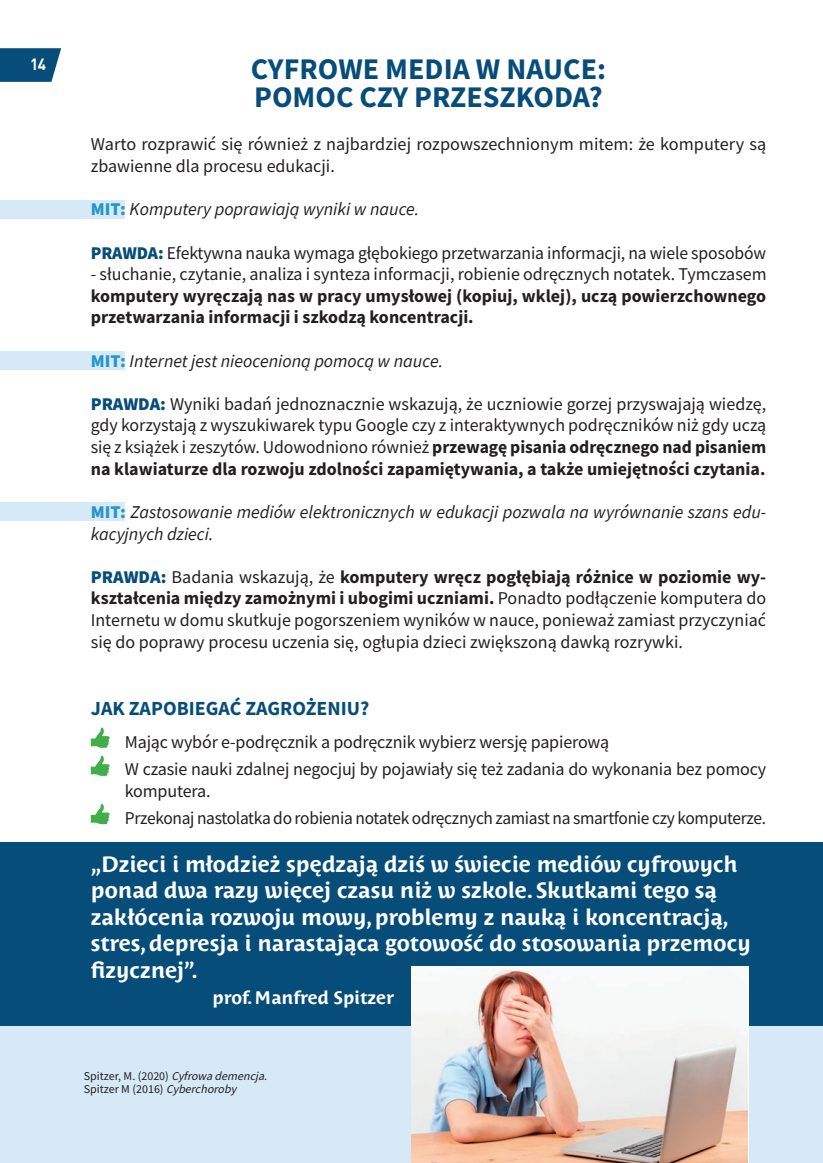
<style>
.page{position:relative;width:823px;height:1163px;background:#fff}
.page>*{position:absolute;margin:0;border:0;box-sizing:border-box;transform-origin:0 0}
.t1{font:700 30px/28px "Source Sans Pro";color:#074d79}
.t2{font:700 22px/26.4px "Costa Ptf";color:#fff}
.t3{font:700 20px "Source Sans Pro";color:#074d79}
.t4{font:18px/21.6px "Source Sans Pro";letter-spacing:-.005em;color:#231f20}
.t5{font:italic 18px/21.6px "Source Sans Pro";color:#231f20}
.t6{font:700 18px/21.6px "Source Sans Pro";color:#231f20}
.t7{font:700 18px "Costa Ptf";color:#fff}
.t8{font:700 16px "DIN Pl";color:#fff;scale:.95 1}
.t9{font:12px/13px "Source Sans Pro";color:#231f20}
.s1{font-weight:900;font-style:normal;color:#2696ca}
.s2{font-weight:900;color:#074d79}
.s3{font-weight:700}
.s4{font-style:italic}
</style>
<div class="page">
<svg style="left:0;top:48px;width:61px;height:34px;background:#1c5c84"></svg>
<div style="left:0;top:1011px;width:822px;height:151px;background:#d6e9f7"></div>
<div style="left:0;top:200px;width:125px;height:18px;background:#d6e9f7"></div>
<div style="left:0;top:351px;width:125px;height:18px;background:#d6e9f7"></div>
<div style="left:0;top:502px;width:125px;height:19px;background:#d6e9f7"></div>
<div style="left:0;top:842px;width:822px;height:183px;background:#074d79"></div>
<img style="left:411px;top:966px;width:336px;height:196px">
<svg style="left:91px;top:727px;width:18px;height:20px"></svg>
<svg style="left:91px;top:755px;width:18px;height:20px"></svg>
<svg style="left:91px;top:804px;width:18px;height:20px"></svg>
<p class="t8" style="left:30px;top:54px;width:19px">14</p>
<h1 class="t1" style="left:251px;top:55px;width:356px">CYFROWE MEDIA W NAUCE:<br>POMOC CZY PRZESZKODA?</h1>
<p class="t4" style="left:91px;top:134px;width:676px">Warto rozprawić się również z najbardziej rozpowszechnionym mitem: że komputery są zbawienne dla procesu edukacji.</p>
<p class="t5" style="left:91px;top:198px;width:330px"><span class="s1">MIT:</span> Komputery poprawiają wyniki w nauce.</p>
<p class="t4" style="left:91px;top:242px;width:676px"><span class="s2">PRAWDA:</span> Efektywna nauka wymaga głębokiego przetwarzania informacji, na wiele sposobów</p>
<p class="t4" style="left:91px;top:263px;width:677px">- słuchanie, czytanie, analiza i synteza informacji, robienie odręcznych notatek. Tymczasem</p>
<p class="t6" style="left:91px;top:285px;width:676px">komputery wyręczają nas w pracy umysłowej (kopiuj, wklej), uczą powierzchownego przetwarzania informacji i szkodzą koncentracji.</p>
<p class="t5" style="left:91px;top:349px;width:353px"><span class="s1">MIT:</span> Internet jest nieocenioną pomocą w nauce.</p>
<p class="t4" style="left:91px;top:393px;width:676px;text-align:justify"><span class="s2">PRAWDA:</span> Wyniki badań jednoznacznie wskazują, że uczniowie gorzej przyswajają wiedzę, gdy korzystają z wyszukiwarek typu Google czy z interaktywnych podręczników niż gdy uczą się z książek i zeszytów. Udowodniono również <span class="s3">przewagę pisania odręcznego nad pisaniem na klawiaturze dla rozwoju zdolności zapamiętywania, a także umiejętności czytania.</span></p>
<p class="t5" style="left:91px;top:501px;width:676px"><span class="s1">MIT:</span> Zastosowanie mediów elektronicznych w edukacji pozwala na wyrównanie szans edu&shy;kacyjnych dzieci.</p>
<p class="t4" style="left:91px;top:566px;width:676px;text-align:justify"><span class="s2">PRAWDA:</span> Badania wskazują, że <span class="s3">komputery wręcz pogłębiają różnice w poziomie wy&shy;kształcenia między zamożnymi i ubogimi uczniami.</span> Ponadto podłączenie komputera do Internetu w domu skutkuje pogorszeniem wyników w nauce, ponieważ zamiast przyczyniać się do poprawy procesu uczenia się, ogłupia dzieci zwiększoną dawką rozrywki.</p>
<p class="t3" style="left:91px;top:694px;width:280px">JAK ZAPOBIEGAĆ ZAGROŻENIU?</p>
<p class="t4" style="left:125px;top:728px;width:642px;line-height:27.2px">Mając wybór e-podręcznik a podręcznik wybierz wersję papierową<br>W czasie nauki zdalnej negocjuj by pojawiały się też zadania do wykonania bez pomocy</p>
<p class="t4" style="left:125px;top:777px;width:642px;line-height:27.2px">komputera.<br>Przekonaj nastolatka do robienia notatek odręcznych zamiast na smartfonie czy komputerze.</p>
<p class="t2" style="left:91px;top:851px;width:661px">„Dzieci i młodzież spędzają dziś w świecie mediów cyfrowych ponad dwa razy więcej czasu niż w szkole. Skutkami tego są zakłócenia rozwoju mowy, problemy z nauką i koncentracją, stres, depresja i narastająca gotowość do stosowania przemocy fizycznej”.</p>
<p class="t7" style="left:212px;top:987px;width:183px">prof. Manfred Spitzer</p>
<p class="t9" style="left:84px;top:1069px;width:185px">S p i tz e r, M . ( 2 0 2 0 ) <span class="s4">Cyfrowa demencja</span>.<br>Spitzer M (2016) <span class="s4">Cyberchoroby</span></p>
</div>
